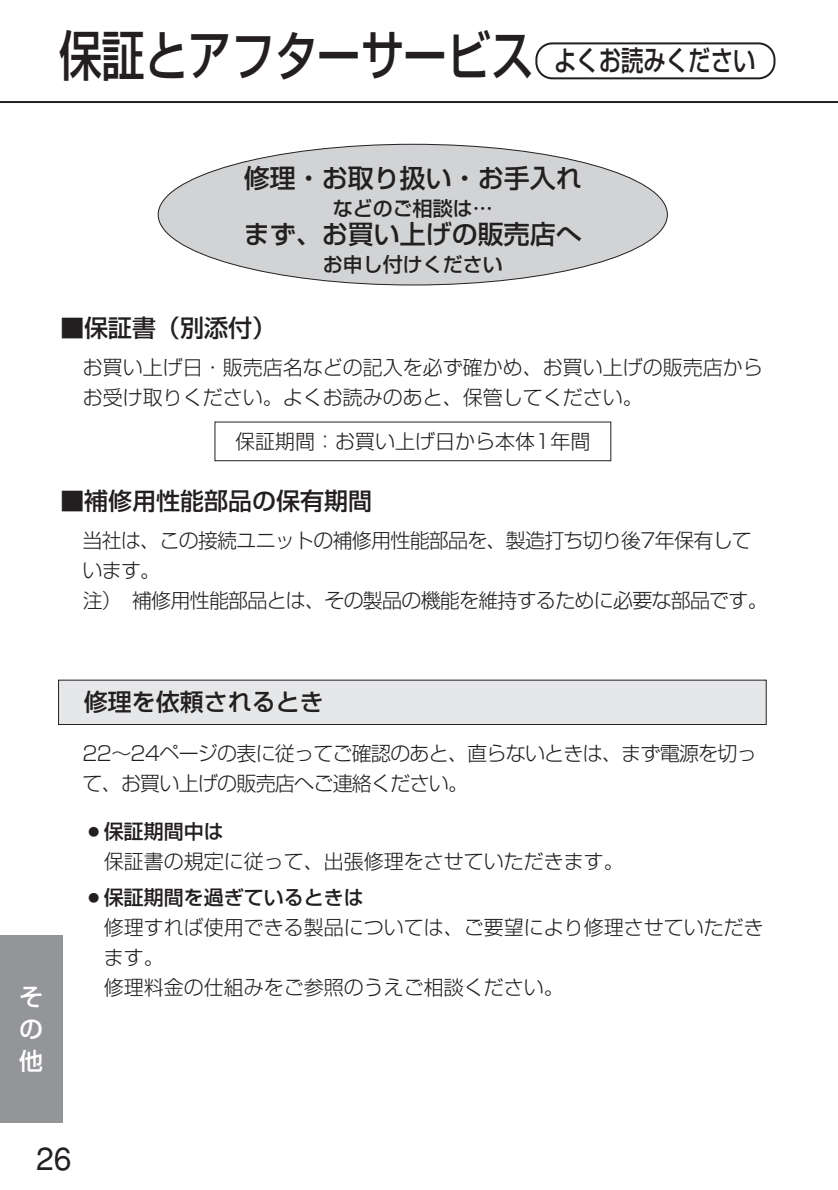
<style>
.page{position:relative;width:838px;height:1190px;background:#fff}
.page>*{position:absolute;margin:0;border:0;box-sizing:border-box;transform-origin:0 0}
.t1{font:500 54px "Shin Go";color:#231f20;scale:.8 1}
.t2{font:32px "Helvetica";color:#231f20}
.t3{font:500 26px "Shin Go";color:#231f20}
.t4{font:500 24px "Shin Go";color:#231f20}
.t5{font:500 24px/32px "Shin Go";color:#fff;text-align:justify}
.t6{font:300 20px/30px "Shin Go";color:#231f20}
.t7{font:300 20px/30px "Shin Go";letter-spacing:-.04em;color:#231f20}
.t8{font:500 20px "Shin Go";color:#231f20}
.s1{font-size:28px}
.s2{font-weight:500}
</style>
<div class="page">
<hr style="left:0;top:101px;width:838px;height:2px;background:#231f20">
<div style="left:0;top:935px;width:62px;height:188px;background:#939598"></div>
<svg style="left:535px;top:42px;width:241px;height:37px"></svg>
<div style="left:158px;top:144px;width:509px;height:141px;background:#d1d3d4;border-radius:50%"></div>
<div style="left:214px;top:422px;width:397px;height:39px;border:1px solid #231f20"></div>
<div style="left:59px;top:680px;width:707px;height:44px;background:#e6e7e8"></div>
<div style="left:58px;top:680px;width:709px;height:45px;border:1px solid #231f20"></div>
<h1 class="t1" style="left:59px;top:35px;width:872px">保証とアフターサービス <span class="s1">よくお読みください</span></h1>
<h3 class="t3" style="left:244px;top:169px;width:339px">修理・お取り扱い・お手入れ</h3>
<p class="t8" style="left:333px;top:201px;width:161px">などのご相談は…</p>
<h3 class="t3" style="left:244px;top:225px;width:339px">まず、お買い上げの販売店へ</h3>
<p class="t8" style="left:323px;top:257px;width:181px">お申し付けください</p>
<p class="t4" style="left:60px;top:319px;width:218px">■保証書（別添付）</p>
<p class="t6" style="left:83px;top:355px;width:681px">お買い上げ日・販売店名などの記入を必ず確かめ、お買い上げの販売店からお受け取りください。よくお読みのあと、保管してください。</p>
<p class="t6" style="left:235px;top:429px;width:357px">保証期間：お買い上げ日から本体1年間</p>
<p class="t4" style="left:60px;top:492px;width:314px">■補修用性能部品の保有期間</p>
<p class="t7" style="left:83px;top:528px;width:687px">当社は、この接続ユニットの補修用性能部品を、製造打ち切り後7年保有しています。<br>注）補修用性能部品とは、その製品の機能を維持するために必要な部品です。</p>
<p class="t4" style="left:84px;top:693px;width:241px">修理を依頼されるとき</p>
<p class="t5" style="left:19px;top:983px;width:25px">その他</p>
<p class="t7" style="left:83px;top:742px;width:676px">22～24ページの表に従ってご確認のあと、直らないときは、まず電源を切って、お買い上げの販売店へご連絡ください。</p>
<p class="t6" style="left:104px;top:819px;width:521px;text-indent:-20px">○<span class="s2">保証期間中は<br></span>保証書の規定に従って、出張修理をさせていただきます。</p>
<p class="t6" style="left:104px;top:885px;width:661px;text-indent:-20px">○<span class="s2">保証期間を過ぎているときは<br></span>修理すれば使用できる製品については、ご要望により修理させていただきます。<br>修理料金の仕組みをご参照のうえご相談ください。</p>
<h2 class="t2" style="left:36px;top:1147px;width:37px">26</h2>
</div>
